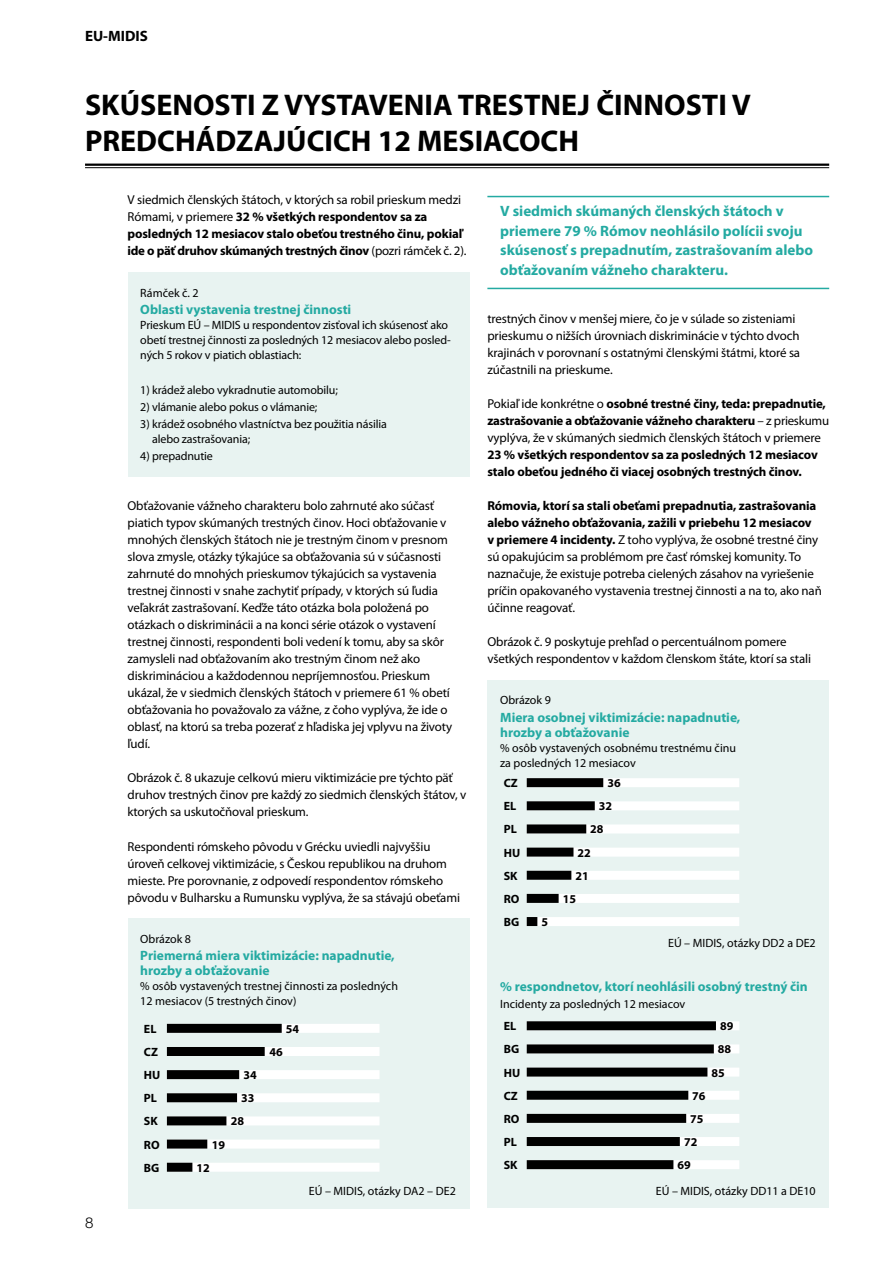
<style>
.page{position:relative;width:893px;height:1263px;background:#fff}
.page>*{position:absolute;margin:0;border:0;box-sizing:border-box;transform-origin:0 0}
.t1{font:700 30px/36px "Myriad Pro";color:#000}
.t2{font:700 15px/19.5px "Myriad Pro";color:#24aaa2}
.t3{font:700 15px "Myriad Pro";color:#000}
.t4{font:700 13.5px/15px "Myriad Pro";color:#24aaa2}
.t5{font:12.9px/17px "Myriad Pro";letter-spacing:-.01em;color:#000}
.t6{font:700 12.9px/17px "Myriad Pro";letter-spacing:-.01em;color:#000}
.t7{font:12px/15px "Myriad Pro";letter-spacing:-.01em;color:#000}
.t8{font:700 12px/23.1px "Myriad Pro";color:#000}
.s1{font-weight:400}
.s2{font-weight:700}
</style>
<div class="page">
<hr style="left:85px;top:164px;width:744px;height:2px;background:#000">
<hr style="left:85px;top:167px;width:744px;height:1px;background:#000">
<div style="left:128px;top:272px;width:341px;height:204px;background:#e8f3f1"></div>
<hr style="left:487px;top:196px;width:342px;height:1px;background:#24aaa2">
<hr style="left:487px;top:288px;width:342px;height:1px;background:#24aaa2">
<div style="left:487px;top:680px;width:342px;height:528px;background:#e8f3f1"></div>
<div style="left:527px;top:778px;width:212px;height:9px;background:#fff"></div>
<div style="left:527px;top:917px;width:212px;height:9px;background:#fff"></div>
<div style="left:527px;top:894px;width:212px;height:9px;background:#fff"></div>
<div style="left:527px;top:871px;width:212px;height:9px;background:#fff"></div>
<div style="left:527px;top:848px;width:212px;height:9px;background:#fff"></div>
<div style="left:527px;top:824px;width:212px;height:9px;background:#fff"></div>
<div style="left:527px;top:801px;width:212px;height:9px;background:#fff"></div>
<div style="left:527px;top:778px;width:76px;height:9px;background:#000"></div>
<div style="left:527px;top:917px;width:10px;height:9px;background:#000"></div>
<div style="left:527px;top:894px;width:32px;height:9px;background:#000"></div>
<div style="left:527px;top:871px;width:44px;height:9px;background:#000"></div>
<div style="left:527px;top:847px;width:46px;height:9px;background:#000"></div>
<div style="left:527px;top:824px;width:59px;height:9px;background:#000"></div>
<div style="left:527px;top:801px;width:68px;height:9px;background:#000"></div>
<div style="left:527px;top:1021px;width:212px;height:9px;background:#fff"></div>
<div style="left:527px;top:1160px;width:212px;height:9px;background:#fff"></div>
<div style="left:527px;top:1137px;width:212px;height:9px;background:#fff"></div>
<div style="left:527px;top:1114px;width:212px;height:9px;background:#fff"></div>
<div style="left:527px;top:1091px;width:212px;height:9px;background:#fff"></div>
<div style="left:527px;top:1067px;width:212px;height:9px;background:#fff"></div>
<div style="left:527px;top:1044px;width:212px;height:9px;background:#fff"></div>
<div style="left:527px;top:1021px;width:189px;height:9px;background:#000"></div>
<div style="left:527px;top:1160px;width:146px;height:9px;background:#000"></div>
<div style="left:527px;top:1137px;width:153px;height:9px;background:#000"></div>
<div style="left:527px;top:1114px;width:159px;height:9px;background:#000"></div>
<div style="left:527px;top:1091px;width:161px;height:9px;background:#000"></div>
<div style="left:527px;top:1067px;width:180px;height:9px;background:#000"></div>
<div style="left:527px;top:1044px;width:187px;height:9px;background:#000"></div>
<div style="left:128px;top:918px;width:341px;height:291px;background:#e8f3f1"></div>
<div style="left:167px;top:1024px;width:212px;height:9px;background:#fff"></div>
<div style="left:167px;top:1163px;width:212px;height:9px;background:#fff"></div>
<div style="left:167px;top:1139px;width:212px;height:9px;background:#fff"></div>
<div style="left:167px;top:1116px;width:212px;height:9px;background:#fff"></div>
<div style="left:167px;top:1093px;width:212px;height:9px;background:#fff"></div>
<div style="left:167px;top:1070px;width:212px;height:9px;background:#fff"></div>
<div style="left:167px;top:1047px;width:212px;height:9px;background:#fff"></div>
<div style="left:167px;top:1024px;width:115px;height:9px;background:#000"></div>
<div style="left:167px;top:1163px;width:25px;height:9px;background:#000"></div>
<div style="left:167px;top:1139px;width:40px;height:9px;background:#000"></div>
<div style="left:167px;top:1116px;width:59px;height:9px;background:#000"></div>
<div style="left:167px;top:1093px;width:70px;height:9px;background:#000"></div>
<div style="left:167px;top:1070px;width:72px;height:9px;background:#000"></div>
<div style="left:167px;top:1047px;width:98px;height:9px;background:#000"></div>
<p class="t3" style="left:85px;top:26px;width:64px">EU-MIDIS</p>
<h1 class="t1" style="left:85px;top:85px;width:667px">SKÚSENOSTI Z VYSTAVENIA TRESTN EJ ČINNOSTI V<br>PREDCHÁDZAJ ÚCICH 12 MESIACOCH</h1>
<p class="t6" style="left:128px;top:191px;width:340px"><span class="s1">V siedmich členských štátoch, v ktorých sa robil prieskum medzi Rómami, v priemere</span> 32 % všetkých respondentov sa za posledných 12 mesiacov stalo obeťou trestného činu, pokiaľ ide o päť druhov skúmaných trestných činov <span class="s1">(pozri rámček č. 2).</span></p>
<p class="t2" style="left:500px;top:201px;width:314px">V siedmich skúmaných členských štátoch v priemere 79 % Rómov neohlásilo polícii svoju skúsenosť s prepadnutím, zastrašovaním alebo obťažovaním vážneho charakteru.</p>
<p class="t7" style="left:140px;top:286px;width:60px">Rámček č. 2</p>
<p class="t4" style="left:140px;top:302px;width:212px">Oblasti vystavenia trestnej činnosti</p>
<p class="t7" style="left:140px;top:318px;width:312px">Prieskum EÚ – MIDIS u respondentov zisťoval ich skúsenosť ako obetí trestnej činnosti za posledných 12 mesiacov alebo posled&shy;ných 5 rokov v piatich oblastiach:</p>
<p class="t7" style="left:140px;top:382px;width:199px">1) krádež alebo vykradnutie automobilu;</p>
<p class="t7" style="left:140px;top:399px;width:179px">2) vlámanie alebo pokus o vlámanie;</p>
<p class="t7" style="left:152px;top:416px;width:236px;text-indent:-12px">3) krádež osobného vlastníctva bez použitia násilia alebo zastrašovania;</p>
<p class="t7" style="left:140px;top:448px;width:74px">4) prepadnutie</p>
<p class="t5" style="left:128px;top:497px;width:326px">Obťažovanie vážneho charakteru bolo zahrnuté ako súčasť piatich typov skúmaných trestných činov. Hoci obťažovanie v mnohých členských štátoch nie je trestným činom v presnom slova zmysle, otázky týkajúce sa obťažovania sú v súčasnosti zahrnuté do mnohých prieskumov týkajúcich sa vystavenia trestnej činnosti v snahe zachytiť prípady, v ktorých sú ľudia veľakrát zastrašovaní. Keďže táto otázka bola položená po otázkach o diskriminácii a na konci série otázok o vystavení trestnej činnosti, respondenti boli vedení k tomu, aby sa skôr zamysleli nad obťažovaním ako trestným činom než ako diskrimináciou a každodennou nepríjemnosťou. Prieskum ukázal, že v siedmich členských štátoch v priemere 61 % obetí obťažovania ho považovalo za vážne, z čoho vyplýva, že ide o oblasť, na ktorú sa treba pozerať z hľadiska jej vplyvu na životy ľudí.</p>
<p class="t5" style="left:128px;top:769px;width:340px">Obrázok č. 8 ukazuje celkovú mieru viktimizácie pre týchto päť druhov trestných činov pre každý zo siedmich členských štátov, v ktorých sa uskutočňoval prieskum.</p>
<p class="t5" style="left:128px;top:837px;width:334px">Respondenti rómskeho pôvodu v Grécku uviedli najvyššiu úroveň celkovej viktimizácie, s Českou republikou na druhom mieste. Pre porovnanie, z odpovedí respondentov rómskeho pôvodu v Bulharsku a Rumunsku vyplýva, že sa stávajú obeťami</p>
<p class="t5" style="left:487px;top:310px;width:314px">trestných činov v menšej miere, čo je v súlade so zisteniami prieskumu o nižších úrovniach diskriminácie v týchto dvoch krajinách v porovnaní s ostatnými členskými štátmi, ktoré sa zúčastnili na prieskume.</p>
<p class="t5" style="left:487px;top:395px;width:343px">Pokiaľ ide konkrétne o <span class="s2">osobné trestné činy, teda: prepadnutie, zastrašovanie a obťažovanie vážneho charakteru</span> – z prieskumu vyplýva, že v skúmaných siedmich členských štátoch v priemere</p>
<p class="t6" style="left:487px;top:446px;width:332px">23 % všetkých respondentov sa za posledných 12 mesiacov stalo obeťou jedného či viacej osobných trestných činov.</p>
<p class="t5" style="left:487px;top:497px;width:336px"><span class="s2">Rómovia, ktorí sa stali obeťami prepadnutia, zastrašovania alebo vážneho obťažovania, zažili v priebehu 12 mesiacov<br>v priemere 4 incidenty.</span> Z toho vyplýva, že osobné trestné činy sú opakujúcim sa problémom pre časť rómskej komunity. To naznačuje, že existuje potreba cielených zásahov na vyriešenie príčin opakovaného vystavenia trestnej činnosti a na to, ako naň účinne reagovať.</p>
<p class="t5" style="left:487px;top:633px;width:325px">Obrázok č. 9 poskytuje prehľad o percentuálnom pomere všetkých respondentov v každom členskom štáte, ktorí sa stali</p>
<p class="t7" style="left:500px;top:693px;width:52px">Obrázok 9</p>
<p class="t4" style="left:500px;top:709px;width:242px">Miera osobnej viktimizácie: napadnutie, hrozby a obťažovanie</p>
<p class="t7" style="left:500px;top:740px;width:237px">% osôb vystavených osobnému trestnému činu za posledných 12 mesiacov</p>
<p class="t8" style="left:504px;top:771px;width:16px">CZ</p>
<p class="t8" style="left:607px;top:771px;width:15px">36</p>
<p class="t8" style="left:504px;top:794px;width:18px">EL<br>PL<br>HU<br>SK<br>RO<br>BG</p>
<p class="t8" style="left:541px;top:910px;width:8px">5</p>
<p class="t8" style="left:599px;top:794px;width:15px">32</p>
<p class="t8" style="left:590px;top:817px;width:15px">28</p>
<p class="t8" style="left:577px;top:841px;width:15px">22</p>
<p class="t8" style="left:575px;top:864px;width:15px">21</p>
<p class="t8" style="left:563px;top:887px;width:15px">15</p>
<p class="t7" style="left:140px;top:931px;width:52px">Obrázok 8</p>
<p class="t4" style="left:140px;top:947px;width:256px">Priemerná miera viktimizácie: napadnutie, hrozby a obťažovanie</p>
<p class="t7" style="left:140px;top:978px;width:259px">% osôb vystavených trestnej činnosti za posledných<br>12 mesiacov (5 trestných činov)</p>
<p class="t7" style="left:668px;top:935px;width:149px">EÚ – MIDIS, otázky DD2 a DE2</p>
<p class="t4" style="left:500px;top:979px;width:309px">% respondnetov, ktorí neohlásili osobný trestný čin</p>
<p class="t7" style="left:500px;top:997px;width:187px">Incidenty za posledných 12 mesiacov</p>
<p class="t8" style="left:144px;top:1017px;width:14px">EL</p>
<p class="t8" style="left:286px;top:1017px;width:15px">54</p>
<p class="t8" style="left:504px;top:1014px;width:14px">EL</p>
<p class="t8" style="left:720px;top:1014px;width:15px">89</p>
<p class="t8" style="left:144px;top:1040px;width:18px">CZ<br>HU<br>PL<br>SK<br>RO<br>BG</p>
<p class="t8" style="left:243px;top:1063px;width:15px">34</p>
<p class="t8" style="left:241px;top:1086px;width:15px">33</p>
<p class="t8" style="left:231px;top:1109px;width:15px">28</p>
<p class="t8" style="left:212px;top:1132px;width:15px">19</p>
<p class="t8" style="left:196px;top:1156px;width:15px">12</p>
<p class="t8" style="left:269px;top:1040px;width:15px">46</p>
<p class="t8" style="left:504px;top:1037px;width:18px">BG<br>HU<br>CZ<br>RO<br>PL<br>SK</p>
<p class="t8" style="left:718px;top:1037px;width:15px">88</p>
<p class="t8" style="left:711px;top:1060px;width:15px">85</p>
<p class="t8" style="left:692px;top:1084px;width:15px">76</p>
<p class="t8" style="left:690px;top:1107px;width:15px">75</p>
<p class="t8" style="left:684px;top:1130px;width:15px">72</p>
<p class="t8" style="left:677px;top:1153px;width:15px">69</p>
<p class="t7" style="left:309px;top:1183px;width:148px">EÚ – MIDIS, otázky DA2 – DE2</p>
<p class="t7" style="left:656px;top:1183px;width:161px">EÚ – MIDIS, otázky DD11 a DE10</p>
</div>
